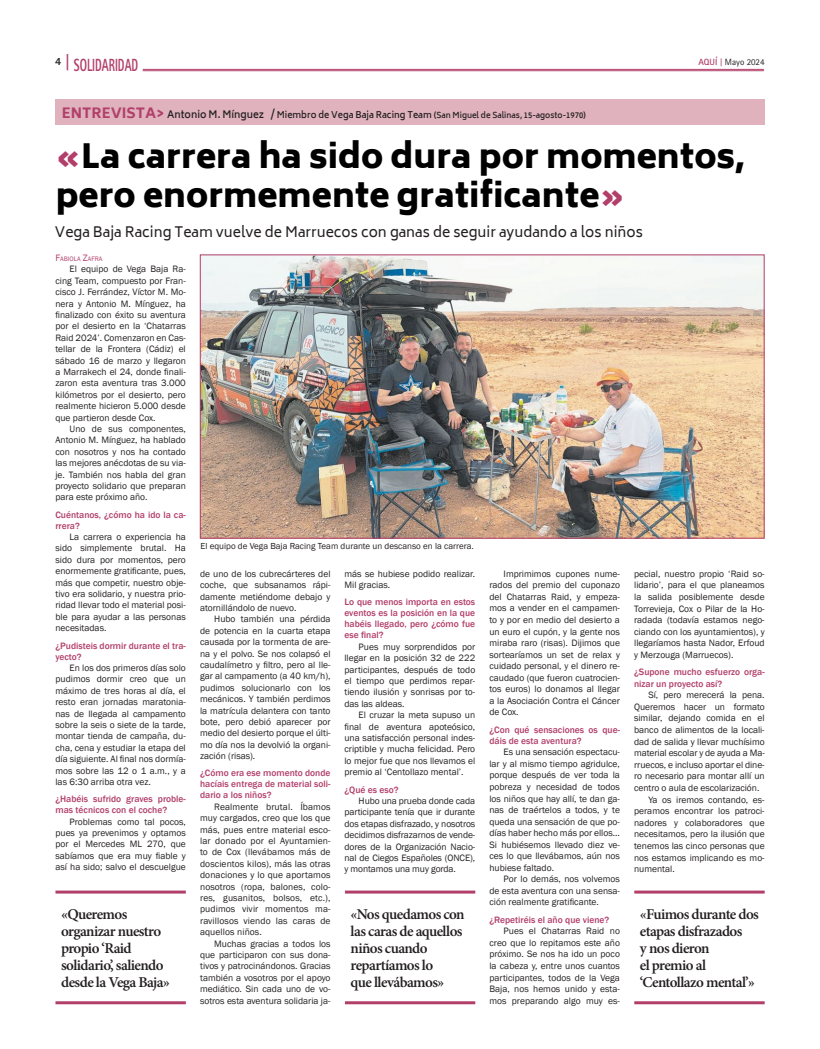
<style>
.page{position:relative;width:820px;height:1049px;background:#fff}
.page>*{position:absolute;margin:0;border:0;box-sizing:border-box;transform-origin:0 0}
.t1{font:900 33px/39.6px "Biryani";color:#000}
.t2{font:800 17.6px "Rotis Sans Serif Std";color:#b23f6a;scale:.64 1}
.t3{font:600 15px/17px "Minion Pro";letter-spacing:-.04em;color:#231f20}
.t4{font:14px "Biryani";color:#231f20}
.t5{font:800 11px "Rotis Sans Serif Std";color:#231f20}
.t6{font:9.5px/11.4px "Franklin Gothic";color:#231f20;text-align:justify}
.t7{font:500 9.5px/11px "Franklin Gothic";color:#b23f6a}
.t8{font:9px "Franklin Gothic";color:#231f20}
.t9{font:9px "Rotis Sans Serif Std";color:#231f20}
.t10{font:600 8px "Biryani";color:#231f20}
.t11{font:6.7px "Franklin Gothic";color:#b23f6a}
.s1{font-size:18.2px}
.s2{font-weight:700;color:#b23f6a}
.s3{font-family:"Rotis Serif Std";font-weight:700;color:#b23f6a}
.s4{font-weight:800;font-size:14px;color:#b23f6a}
.s5{font-size:10px}
.s6{font-size:9px}
.s7{color:#b23f6a}
.s8{font-size:9.5px}
</style>
<div class="page">
<img style="left:202px;top:256px;width:560px;height:281px">
<div style="left:200px;top:254px;width:564px;height:285px;border:1px solid #b23f6a"></div>
<hr style="left:143px;top:69px;width:620px;height:1px;background:#b23f6a">
<hr style="left:143px;top:71px;width:620px;height:1px;background:#b23f6a">
<hr style="left:55px;top:890px;width:131px;height:3px;background:#b23f6a">
<hr style="left:55px;top:1001px;width:131px;height:3px;background:#b23f6a">
<hr style="left:345px;top:890px;width:130px;height:3px;background:#b23f6a">
<hr style="left:345px;top:1001px;width:130px;height:3px;background:#b23f6a">
<hr style="left:634px;top:890px;width:130px;height:3px;background:#b23f6a">
<hr style="left:634px;top:1001px;width:130px;height:3px;background:#b23f6a">
<div style="left:55px;top:99px;width:709px;height:26px;background:#dfb2bd"></div>
<h2 class="t2" style="left:66px;top:54px;width:115px"><span class="s1">|</span> SOLIDARIDAD</h2>
<p class="t5" style="left:55px;top:54px;width:8px">4</p>
<p class="t9" style="left:698px;top:57px;width:68px"><span class="s2">AQUÍ</span> <span class="s3">|</span> Mayo 2024</p>
<p class="t10" style="left:62px;top:110px;width:525px"><span class="s4">ENTREVISTA&gt;</span> <span class="s5">Antonio M. Mínguez /</span> <span class="s6">Miembro de Vega Baja Racing Team</span> (San Miguel de Salinas, 15-agosto-1970)</p>
<h1 class="t1" style="left:56px;top:137px;width:690px"><span class="s7">«</span>La carrera ha sido dura por momentos, pero enormemente gratificante<span class="s7">»</span></h1>
<h3 class="t4" style="left:55px;top:224px;width:589px">Vega Baja Racing Team vuelve de Marruecos con ganas de seguir ayudando a los niños</h3>
<p class="t11" style="left:55px;top:255px;width:48px"><span class="s8">F</span>ABIOLA <span class="s8">Z</span>AFRA</p>
<p class="t6" style="left:55px;top:264px;width:132px;text-indent:14px">El equipo de Vega Baja Ra&shy;cing Team, compuesto por Fran&shy;cisco J. Ferrández, Víctor M. Mo&shy;nera y Antonio M. Mínguez, ha finalizado con éxito su aventura por el desierto en la ‘Chatarras Raid 2024’. Comenzaron en Cas&shy;tellar de la Frontera (Cádiz) el sábado 16 de marzo y llegaron a Marrakech el 24, donde finali&shy;zaron esta aventura tras 3.000 kilómetros por el desierto, pero realmente hicieron 5.000 desde que partieron desde Cox.</p>
<p class="t6" style="left:55px;top:423px;width:132px;text-indent:14px">Uno de sus componentes, Antonio M. Mínguez, ha hablado con nosotros y nos ha contado las mejores anécdotas de su via&shy;je. También nos habla del gran proyecto solidario que preparan para este próximo año.</p>
<p class="t7" style="left:55px;top:509px;width:132px">Cuéntanos, ¿cómo ha ido la ca&shy;rrera?</p>
<p class="t6" style="left:55px;top:531px;width:132px;text-indent:14px">La carrera o experiencia ha sido simplemente brutal. Ha sido dura por momentos, pero enormemente gratificante, pues, más que competir, nuestro obje&shy;tivo era solidario, y nuestra prio&shy;ridad llevar todo el material posi&shy;ble para ayudar a las personas necesitadas.</p>
<p class="t7" style="left:55px;top:640px;width:132px">¿Pudisteis dormir durante el tra&shy;yecto?</p>
<p class="t6" style="left:55px;top:662px;width:132px;text-indent:14px">En los dos primeros días solo pudimos dormir creo que un máximo de tres horas al día, el resto eran jornadas maratonia&shy;nas de llegada al campamento sobre la seis o siete de la tarde, montar tienda de campaña, du&shy;cha, cena y estudiar la etapa del día siguiente. Al final nos dormía&shy;mos sobre las 12 o 1 a.m., y a las 6:30 arriba otra vez.</p>
<p class="t7" style="left:55px;top:793px;width:132px">¿Habéis sufrido graves proble&shy;mas técnicos con el coche?</p>
<p class="t6" style="left:55px;top:816px;width:132px;text-indent:14px">Problemas como tal pocos, pues ya prevenimos y optamos por el Mercedes ML 270, que sabíamos que era muy fiable y así ha sido; salvo el descuelgue</p>
<p class="t8" style="left:200px;top:540px;width:274px">El equipo de Vega Baja Racing Team durante un descanso en la carrera.</p>
<p class="t6" style="left:200px;top:568px;width:132px">de uno de los cubrecárteres del coche, que subsanamos rápi&shy;damente metiéndome debajo y atornillándolo de nuevo.</p>
<p class="t6" style="left:200px;top:614px;width:132px;text-indent:14px">Hubo también una pérdida de potencia en la cuarta etapa causada por la tormenta de are&shy;na y el polvo. Se nos colapsó el caudalímetro y filtro, pero al lle&shy;gar al campamento (a 40 km/h), pudimos solucionarlo con los mecánicos. Y también perdimos la matrícula delantera con tanto bote, pero debió aparecer por medio del desierto porque el últi&shy;mo día nos la devolvió la organi&shy;zación (risas).</p>
<p class="t7" style="left:200px;top:768px;width:132px;text-align:justify">¿Cómo era ese momento donde hacíais entrega de material soli&shy;dario a los niños?</p>
<p class="t6" style="left:200px;top:801px;width:132px;text-indent:14px">Realmente brutal. Íbamos muy cargados, creo que los que más, pues entre material esco&shy;lar donado por el Ayuntamien&shy;to de Cox (llevábamos más de doscientos kilos), más las otras donaciones y lo que aportamos nosotros (ropa, balones, colo&shy;res, gusanitos, bolsos, etc.), pudimos vivir momentos ma&shy;ravillosos viendo las caras de aquellos niños.</p>
<p class="t6" style="left:200px;top:938px;width:132px;text-indent:14px">Muchas gracias a todos los que participaron con sus dona&shy;tivos y patrocinándonos. Gracias también a vosotros por el apoyo mediático. Sin cada uno de vo&shy;sotros esta aventura solidaria ja-</p>
<p class="t6" style="left:344px;top:568px;width:132px">más se hubiese podido realizar.<br>Mil gracias.</p>
<p class="t7" style="left:344px;top:597px;width:132px;text-align:justify">Lo que menos importa en estos eventos es la posición en la que habéis llegado, pero ¿cómo fue ese final?</p>
<p class="t6" style="left:344px;top:641px;width:132px;text-indent:14px">Pues muy sorprendidos por llegar en la posición 32 de 222 participantes, después de todo el tiempo que perdimos repar&shy;tiendo ilusión y sonrisas por to&shy;das las aldeas.</p>
<p class="t6" style="left:344px;top:709px;width:132px;text-indent:14px">El cruzar la meta supuso un final de aventura apoteósico, una satisfacción personal indes&shy;criptible y mucha felicidad. Pero lo mejor fue que nos llevamos el premio al ‘Centollazo mental’.</p>
<p class="t7" style="left:344px;top:784px;width:56px">¿Qué es eso?</p>
<p class="t6" style="left:344px;top:795px;width:132px;text-indent:14px">Hubo una prueba donde cada participante tenía que ir durante dos etapas disfrazado, y nosotros decidimos disfrazarnos de vende&shy;dores de la Organización Nacio&shy;nal de Ciegos Españoles (ONCE), y montamos una muy gorda.</p>
<p class="t6" style="left:489px;top:568px;width:132px;text-indent:14px">Imprimimos cupones nume&shy;rados del premio del cuponazo del Chatarras Raid, y empeza&shy;mos a vender en el campamen&shy;to y por en medio del desierto a un euro el cupón, y la gente nos miraba raro (risas). Dijimos que sortearíamos un set de relax y cuidado personal, y el dinero re&shy;caudado (que fueron cuatrocien&shy;tos euros) lo donamos al llegar a la Asociación Contra el Cáncer de Cox.</p>
<p class="t7" style="left:489px;top:724px;width:132px">¿Con qué sensaciones os que&shy;dáis de esta aventura?</p>
<p class="t6" style="left:489px;top:747px;width:132px;text-indent:14px">Es una sensación espectacu&shy;lar y al mismo tiempo agridulce, porque después de ver toda la pobreza y necesidad de todos los niños que hay allí, te dan ga&shy;nas de traértelos a todos, y te queda una sensación de que po&shy;días haber hecho más por ellos...<br>Si hubiésemos llevado diez ve&shy;ces lo que llevábamos, aún nos hubiese faltado.</p>
<p class="t6" style="left:489px;top:874px;width:132px;text-indent:14px">Por lo demás, nos volvemos de esta aventura con una sensa&shy;ción realmente gratificante.</p>
<p class="t7" style="left:489px;top:914px;width:121px">¿Repetiréis el año que viene?</p>
<p class="t6" style="left:489px;top:926px;width:132px;text-indent:14px">Pues el Chatarras Raid no creo que lo repitamos este año próximo. Se nos ha ido un poco la cabeza y, entre unos cuantos participantes, todos de la Vega Baja, nos hemos unido y esta&shy;mos preparando algo muy es-</p>
<p class="t6" style="left:634px;top:568px;width:132px">pecial, nuestro propio ‘Raid so&shy;lidario’, para el que planeamos la salida posiblemente desde Torrevieja, Cox o Pilar de la Ho&shy;radada (todavía estamos nego&shy;ciando con los ayuntamientos), y llegaríamos hasta Nador, Erfoud y Merzouga (Marruecos).</p>
<p class="t7" style="left:634px;top:667px;width:132px">¿Supone mucho esfuerzo orga&shy;nizar un proyecto así?</p>
<p class="t6" style="left:648px;top:689px;width:118px">Sí, pero merecerá la pena.</p>
<p class="t6" style="left:634px;top:701px;width:132px">Queremos hacer un formato</p>
<p class="t6" style="left:634px;top:713px;width:132px">similar, dejando comida en el</p>
<p class="t6" style="left:634px;top:724px;width:132px">banco de alimentos de la locali-</p>
<p class="t6" style="left:634px;top:736px;width:132px">dad de salida y llevar muchísimo</p>
<p class="t6" style="left:634px;top:747px;width:132px">material escolar y de ayuda a Ma-</p>
<p class="t6" style="left:634px;top:759px;width:132px">rruecos, e incluso aportar el dine-</p>
<p class="t6" style="left:634px;top:771px;width:132px">ro necesario para montar allí un</p>
<p class="t6" style="left:634px;top:782px;width:127px">centro o aula de escolarización.</p>
<p class="t6" style="left:648px;top:794px;width:118px">Ya os iremos contando, es-</p>
<p class="t6" style="left:634px;top:805px;width:132px">peramos encontrar los patroci-</p>
<p class="t6" style="left:634px;top:817px;width:132px">nadores y colaboradores que</p>
<p class="t6" style="left:634px;top:829px;width:132px">necesitamos, pero la ilusión que</p>
<p class="t6" style="left:634px;top:840px;width:132px">tenemos las cinco personas que</p>
<p class="t6" style="left:634px;top:852px;width:132px">nos estamos implicando es mo-</p>
<p class="t6" style="left:634px;top:863px;width:42px">numental.</p>
<h3 class="t3" style="left:61px;top:906px;width:110px">«Queremos organizar nuestro propio ‘Raid solidario’, saliendo desde la Vega Baja»</h3>
<h3 class="t3" style="left:350px;top:906px;width:115px">«Nos quedamos con las caras de aquellos niños cuando repartíamos lo<br>que llevábamos»</h3>
<h3 class="t3" style="left:639px;top:906px;width:120px">«Fuimos durante dos etapas disfrazados<br>y nos dieron<br>el premio al ‘Centollazo mental’»</h3>
</div>
